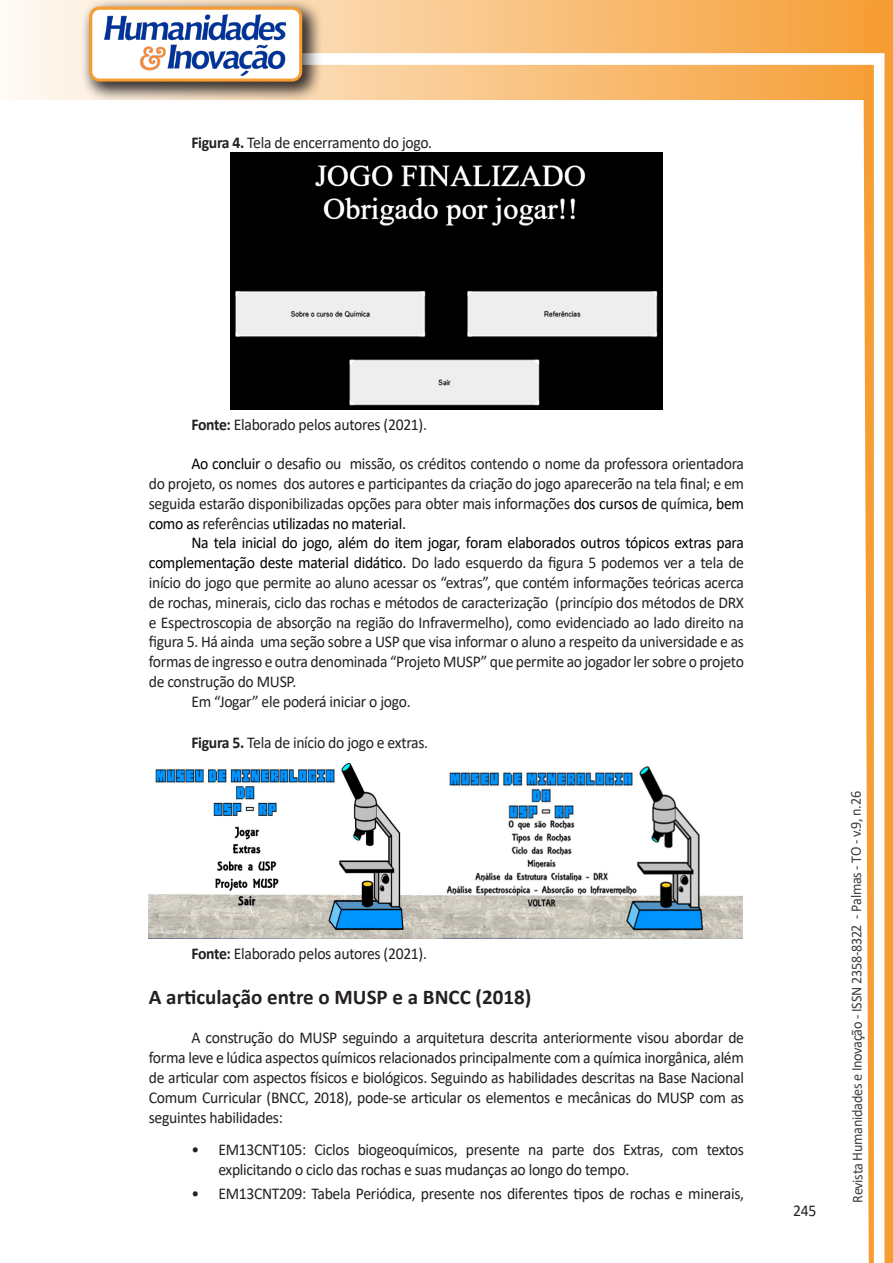
<style>
.page{position:relative;width:893px;height:1263px;background:#fff}
.page>*{position:absolute;margin:0;border:0;box-sizing:border-box;transform-origin:0 0}
.Titulo_2{font:700 21px "Calibri";color:#231f20}
.texto{font:16.5px/19.8px "Calibri";letter-spacing:-.02em;color:#222;text-align:justify;scale:.95 1}
.texto-2{font:16.5px/19.8px "Calibri";letter-spacing:-.02em;color:#231f20;text-align:justify;scale:.95 1}
.t1{font:15px "Calibri";letter-spacing:-.025em;color:#3e3e3f;scale:.95 1}
.s1{font-weight:700}
.s2{color:#000}
.s3{color:#231f20}
</style>
<div class="page">
<svg style="left:5px;top:0;width:858px;height:100px;background:#f9c484"></svg>
<div style="left:302px;top:53px;width:582px;height:12px;background:#fff;border:2px solid #fff"></div>
<svg style="left:863px;top:0;width:30px;height:1263px"></svg>
<div style="left:81px;top:0;width:241px;height:102px;background:#231f20;opacity:.75"></div>
<svg style="left:91px;top:8px;width:210px;height:72px"></svg>
<div style="left:89px;top:7px;width:213px;height:75px;border:3px solid #f69e34;border-radius:9px"></div>
<img style="left:231px;top:152px;width:431px;height:258px">
<img style="left:149px;top:762px;width:593px;height:177px">
<p class="texto-2" style="left:191px;top:133px;width:255px"><span class="s1">Figura 4.</span> Tela de encerramento do jogo.</p>
<p class="texto-2" style="left:191px;top:414px;width:250px"><span class="s1">Fonte:</span> Elaborado pelos autores (2021).</p>
<p class="texto" style="left:149px;top:453px;width:628px;text-indent:43px"><span class="s2">Ao concluir</span> o desafio ou missão, os créditos contendo o nome da professora orientadora do projeto, os nomes dos autores e participantes da criação do jogo aparecerão na tela final; e em seguida estarão disponibilizadas opções para obter mais informações <span class="s2">dos cursos de</span> <span class="s3">química</span><span class="s2">, bem como as</span> <span class="s3">referências</span> <span class="s2">utilizadas no material.</span></p>
<p class="texto" style="left:149px;top:532px;width:628px;text-indent:43px"><span class="s2">Na tela inicial do jogo, além do item jogar, foram elaborados outros tópicos extras para complementação deste material didático.</span> Do lado esquerdo da figura 5 podemos ver a tela de início do jogo que permite ao aluno acessar os “extras”, que contém informações teóricas acerca de rochas, minerais, ciclo das rochas e métodos de caracterização (princípio dos métodos de DRX e Espectroscopia de absorção na região do Infravermelho), como evidenciado ao lado direito na figura 5. Há ainda uma seção sobre a USP que visa informar o aluno a respeito da universidade e as formas de ingresso e outra denominada “Projeto MUSP” que permite ao jogador ler sobre o projeto de construção do MUSP.</p>
<p class="texto-2" style="left:191px;top:691px;width:232px">Em “Jogar” ele poderá iniciar o jogo.</p>
<p class="texto-2" style="left:191px;top:732px;width:251px"><span class="s1">Figura 5.</span> Tela de início do jogo e extras.</p>
<p class="texto-2" style="left:191px;top:943px;width:250px"><span class="s1">Fonte:</span> Elaborado pelos autores (2021).</p>
<p class="Titulo_2" style="left:149px;top:982px;width:384px">A articulação entre o MUSP e a BNCC (2018)</p>
<p class="texto-2" style="left:149px;top:1027px;width:628px;text-indent:43px">A construção do MUSP seguindo a arquitetura descrita anteriormente visou abordar de forma leve e lúdica aspectos químicos relacionados principalmente com a química inorgânica, além de articular com aspectos físicos e biológicos. Seguindo as habilidades descritas na Base Nacional Comum Curricular (BNCC, 2018), pode-se articular os elementos e mecânicas do MUSP com as seguintes habilidades:</p>
<p class="texto-2" style="left:218px;top:1139px;width:555px;text-indent:-27px">• EM13CNT105: Ciclos biogeoquímicos, presente na parte dos Extras, com textos explicitando o ciclo das rochas e suas mudanças ao longo do tempo.</p>
<p class="texto-2" style="left:191px;top:1183px;width:583px">• EM13CNT209: Tabela Periódica, presente nos diferentes tipos de rochas e minerais,</p>
<p class="texto-2" style="left:793px;top:1200px;width:26px">245</p>
<p class="t1" style="left:846px;top:1203px;width:435px;rotate:-90deg">Revista Humanidades e Inovação - ISSN 2358-8322 - Palmas - TO - v.9, n.26</p>
</div>
